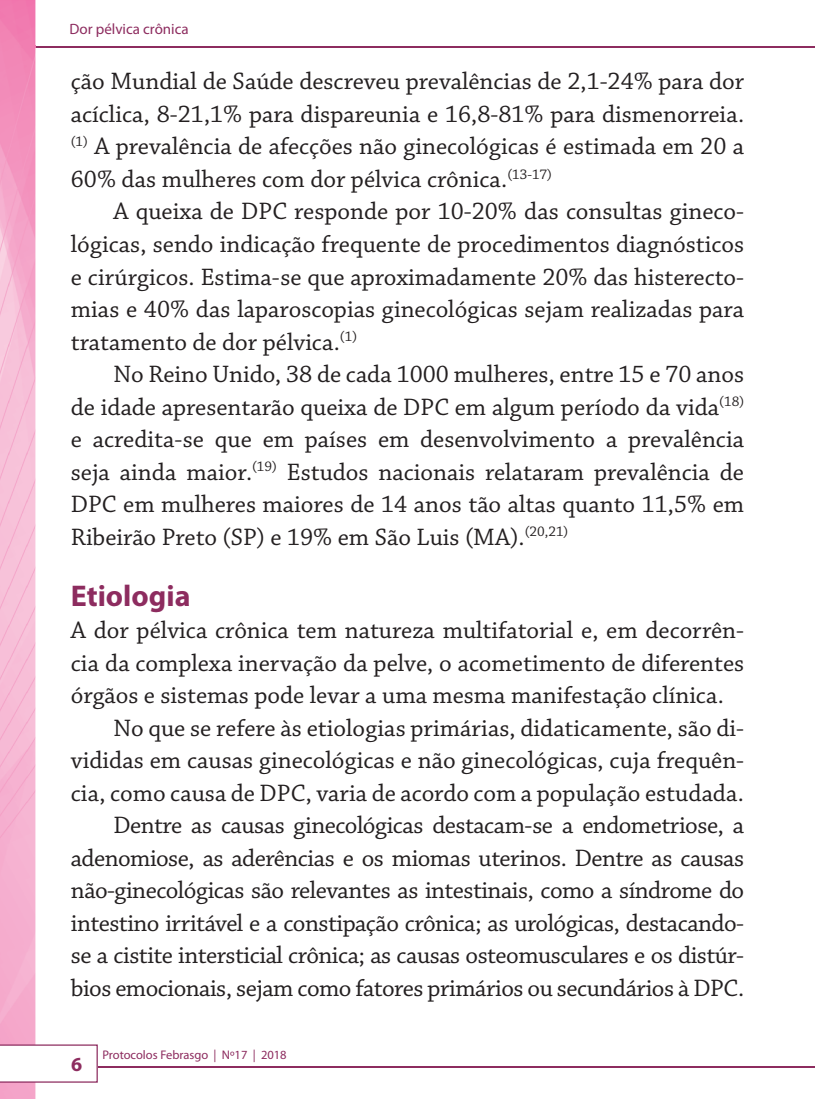
<style>
.page{position:relative;width:815px;height:1099px;background:#fff}
.page>*{position:absolute;margin:0;border:0;box-sizing:border-box;transform-origin:0 0}
.t1{font:700 30px "Myriad Pro";color:#8d2c5f}
.t2{font:25px/32.5px "Chaparral Pro";letter-spacing:-.005em;color:#231f20;text-align:justify}
.t3{font:700 20px "Myriad Pro";color:#8d2c5f}
.t4{font:15px "Myriad Pro";color:#8d2c5f}
.t5{font:12.5px "Myriad Pro";color:#8d2c5f}
</style>
<div class="page">
<hr style="left:0;top:1065px;width:815px;height:2px;background:#8d2c5f">
<hr style="left:0;top:46px;width:815px;height:1px;background:#8d2c5f">
<img style="left:0;top:0;width:35px;height:1098px">
<img style="left:0;top:46px;width:35px;height:1px">
<svg style="left:0;top:1044px;width:98px;height:38px"></svg>
<p class="t4" style="left:69px;top:19px;width:121px">Dor pélvica crônica</p>
<p class="t2" style="left:71px;top:66px;width:675px">ção Mundial de Saúde descreveu prevalências de 2,1-24% para dor acíclica, 8-21,1% para dispareunia e 16,8-81% para dismenorreia. <sup>(1)</sup> A prevalência de afecções não ginecológicas é estimada em 20 a 60% das mulheres com dor pélvica crônica.<sup>(13-17)</sup></p>
<p class="t2" style="left:71px;top:196px;width:675px;text-indent:43px">A queixa de DPC responde por 10-20% das consultas gineco&shy;lógicas, sendo indicação frequente de procedimentos diagnósticos e cirúrgicos. Estima-se que aproximadamente 20% das histerecto&shy;mias e 40% das laparoscopias ginecológicas sejam realizadas para tratamento de dor pélvica.<sup>(1)</sup></p>
<p class="t2" style="left:71px;top:359px;width:675px;text-indent:43px">No Reino Unido, 38 de cada 1000 mulheres, entre 15 e 70 anos de idade apresentarão queixa de DPC em algum período da vida<sup>(18) </sup>e acredita-se que em países em desenvolvimento a prevalência seja ainda maior.<sup>(19)</sup> Estudos nacionais relataram prevalência de DPC em mulheres maiores de 14 anos tão altas quanto 11,5% em Ribeirão Preto (SP) e 19% em São Luis (MA).<sup>(20,21)</sup></p>
<p class="t1" style="left:71px;top:576px;width:121px">Etiologia</p>
<p class="t2" style="left:71px;top:615px;width:675px">A dor pélvica crônica tem natureza multifatorial e, em decorrên-</p>
<p class="t2" style="left:71px;top:647px;width:675px">cia da complexa inervação da pelve, o acometimento de diferentes</p>
<p class="t2" style="left:71px;top:680px;width:655px">órgãos e sistemas pode levar a uma mesma manifestação clínica.</p>
<p class="t2" style="left:113px;top:712px;width:632px">No que se refere às etiologias primárias, didaticamente, são di-</p>
<p class="t2" style="left:71px;top:745px;width:675px">vididas em causas ginecológicas e não ginecológicas, cuja frequên-</p>
<p class="t2" style="left:71px;top:777px;width:675px">cia, como causa de DPC, varia de acordo com a população estudada.</p>
<p class="t2" style="left:113px;top:810px;width:632px">Dentre as causas ginecológicas destacam-se a endometriose, a</p>
<p class="t2" style="left:71px;top:842px;width:675px">adenomiose, as aderências e os miomas uterinos. Dentre as causas</p>
<p class="t2" style="left:71px;top:875px;width:675px">não-ginecológicas são relevantes as intestinais, como a síndrome do</p>
<p class="t2" style="left:71px;top:907px;width:675px">intestino irritável e a constipação crônica; as urológicas, destacando-</p>
<p class="t2" style="left:71px;top:940px;width:675px">se a cistite intersticial crônica; as causas osteomusculares e os distúr-</p>
<p class="t2" style="left:71px;top:972px;width:675px">bios emocionais, sejam como fatores primários ou secundários à DPC.</p>
<p class="t3" style="left:71px;top:1051px;width:13px">6</p>
<p class="t5" style="left:102px;top:1047px;width:186px">Protocolos Febrasgo | Nº17 | 2018</p>
</div>
